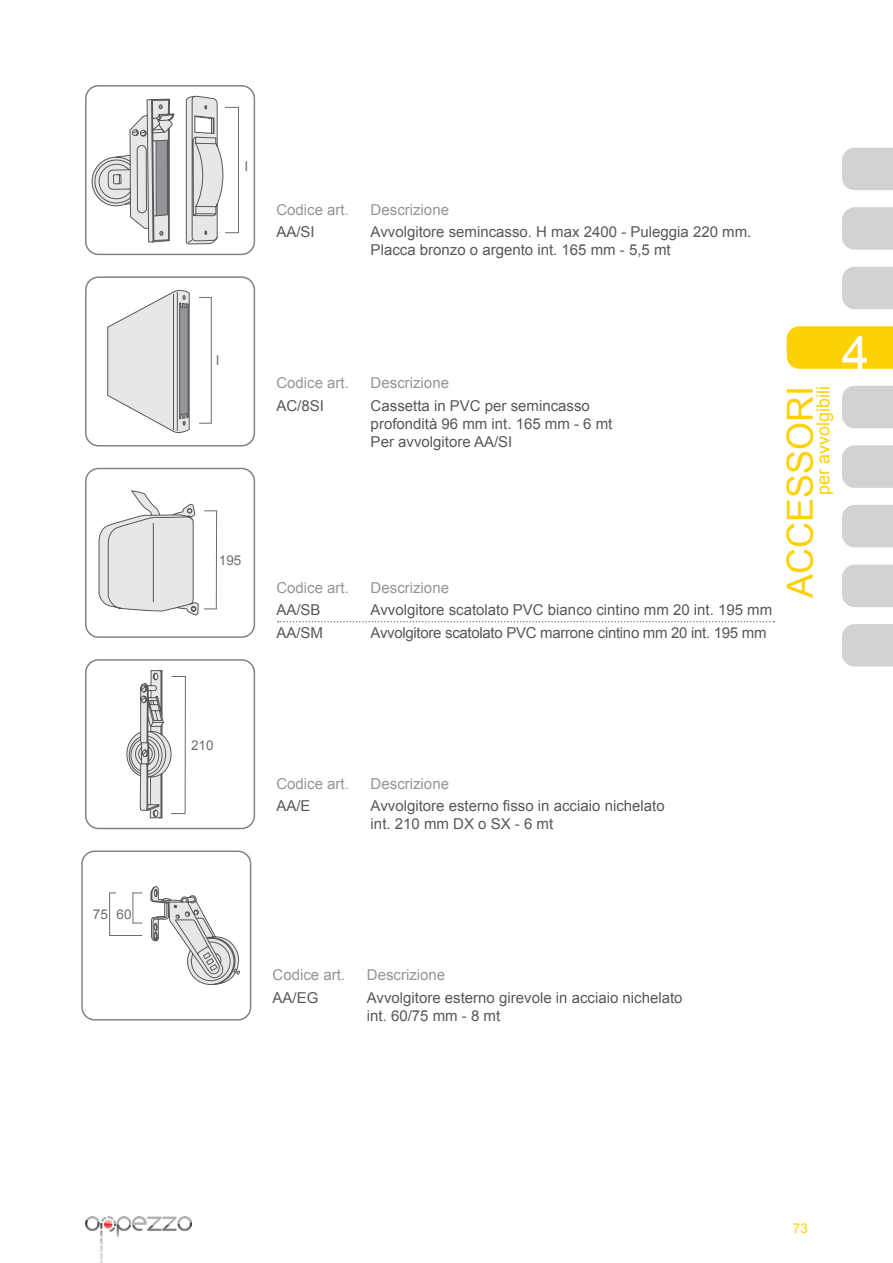
<style>
.page{position:relative;width:893px;height:1263px;background:#fff}
.page>*{position:absolute;margin:0;border:0;box-sizing:border-box;transform-origin:0 0}
.t1{font:49.5px "Arial";color:#fff}
.t2{font:36px "Arial";color:#fed105}
.t3{font:18px "Arial";color:#fed105}
.t4{font:15px "Arial";color:#57585a}
.t5{font:15px "Arial";color:#939598}
.t6{font:15px "Arial";letter-spacing:-.02em;color:#57585a}
.t7{font:13.5px "Arial";color:#6c6d70}
.t8{font:13.5px "Arial";color:#fed105}
</style>
<div class="page">
<img style="left:85px;top:1217px;width:107px;height:46px">
<div style="left:842px;top:207px;width:51px;height:43px;background:#d1d2d4"></div>
<div style="left:842px;top:148px;width:51px;height:42px;background:#d1d2d4"></div>
<div style="left:842px;top:386px;width:51px;height:42px;background:#d1d2d4"></div>
<div style="left:842px;top:267px;width:51px;height:42px;background:#d1d2d4"></div>
<div style="left:787px;top:326px;width:106px;height:43px;background:#fed105"></div>
<div style="left:842px;top:445px;width:51px;height:43px;background:#d1d2d4"></div>
<div style="left:842px;top:505px;width:51px;height:42px;background:#d1d2d4"></div>
<div style="left:842px;top:565px;width:51px;height:42px;background:#d1d2d4"></div>
<div style="left:842px;top:624px;width:51px;height:42px;background:#d1d2d4"></div>
<div style="left:85px;top:85px;width:170px;height:170px;border:2px solid #808285;border-radius:13px"></div>
<div style="left:225px;top:107px;width:14px;height:126px;border:1px solid #6c6d70"></div>
<div style="left:85px;top:276px;width:170px;height:170px;border:2px solid #808285;border-radius:13px"></div>
<svg style="left:89px;top:85px;width:134px;height:362px"></svg>
<div style="left:85px;top:659px;width:170px;height:170px;border:2px solid #808285;border-radius:13px"></div>
<svg style="left:126px;top:670px;width:45px;height:148px"></svg>
<div style="left:171px;top:676px;width:15px;height:138px;border:1px solid #6c6d70"></div>
<div style="left:85px;top:468px;width:170px;height:170px;border:2px solid #808285;border-radius:13px"></div>
<svg style="left:98px;top:491px;width:101px;height:124px"></svg>
<div style="left:204px;top:511px;width:13px;height:98px;border:1px solid #6c6d70"></div>
<svg style="left:278px;top:621px;width:496px;height:1px"></svg>
<div style="left:81px;top:850px;width:170px;height:170px;border:2px solid #808285;border-radius:13px"></div>
<svg style="left:150px;top:886px;width:90px;height:99px"></svg>
<svg style="left:109px;top:892px;width:34px;height:44px"></svg>
<p class="t7" style="left:93px;top:905px;width:17px">75</p>
<p class="t7" style="left:117px;top:905px;width:17px">60</p>
<p class="t7" style="left:245px;top:158px;width:5px">I</p>
<p class="t5" style="left:276px;top:200px;width:74px">Codice art.</p>
<p class="t4" style="left:276px;top:222px;width:40px">AA/SI</p>
<p class="t5" style="left:371px;top:200px;width:80px">Descrizione</p>
<p class="t4" style="left:371px;top:222px;width:382px">Avvolgitore semincasso. H max 2400 - Puleggia 220 mm.</p>
<p class="t4" style="left:371px;top:240px;width:302px">Placca bronzo o argento int. 165 mm - 5,5 mt</p>
<p class="t7" style="left:216px;top:352px;width:5px">I</p>
<p class="t7" style="left:219px;top:551px;width:24px">195</p>
<p class="t5" style="left:276px;top:373px;width:74px">Codice art.</p>
<p class="t4" style="left:276px;top:395px;width:49px">AC/8SI</p>
<p class="t5" style="left:276px;top:578px;width:74px">Codice art.</p>
<p class="t4" style="left:276px;top:600px;width:46px">AA/SB</p>
<p class="t4" style="left:276px;top:623px;width:48px">AA/SM</p>
<p class="t5" style="left:371px;top:373px;width:80px">Descrizione</p>
<p class="t4" style="left:371px;top:395px;width:221px">Cassetta in PVC per semincasso</p>
<p class="t4" style="left:371px;top:413px;width:243px">profondità 96 mm int. 165 mm - 6 mt</p>
<p class="t4" style="left:371px;top:431px;width:143px">Per avvolgitore AA/SI</p>
<p class="t5" style="left:371px;top:578px;width:80px">Descrizione</p>
<p class="t4" style="left:371px;top:600px;width:403px">Avvolgitore scatolato PVC bianco cintino mm 20 int. 195 mm</p>
<p class="t6" style="left:371px;top:623px;width:397px">Avvolgitore scatolato PVC marrone cintino mm 20 int. 195 mm</p>
<h2 class="t2" style="left:777px;top:598px;width:214px;rotate:-90deg">ACCESSORI</h2>
<p class="t3" style="left:811px;top:495px;width:111px;rotate:-90deg">per avvolgibili</p>
<h1 class="t1" style="left:842px;top:321px;width:29px">4</h1>
<p class="t7" style="left:191px;top:736px;width:24px">210</p>
<p class="t5" style="left:276px;top:773px;width:74px">Codice art.</p>
<p class="t4" style="left:276px;top:796px;width:36px">AA/E</p>
<p class="t5" style="left:371px;top:773px;width:80px">Descrizione</p>
<p class="t4" style="left:371px;top:796px;width:296px">Avvolgitore esterno fisso in acciaio nichelato</p>
<p class="t4" style="left:371px;top:814px;width:184px">int. 210 mm DX o SX - 6 mt</p>
<p class="t5" style="left:273px;top:965px;width:74px">Codice art.</p>
<p class="t4" style="left:273px;top:987px;width:47px">AA/EG</p>
<p class="t5" style="left:367px;top:965px;width:80px">Descrizione</p>
<p class="t4" style="left:367px;top:987px;width:317px">Avvolgitore esterno girevole in acciaio nichelato</p>
<p class="t4" style="left:367px;top:1005px;width:135px">int. 60/75 mm - 8 mt</p>
<p class="t8" style="left:793px;top:1220px;width:17px">73</p>
</div>
